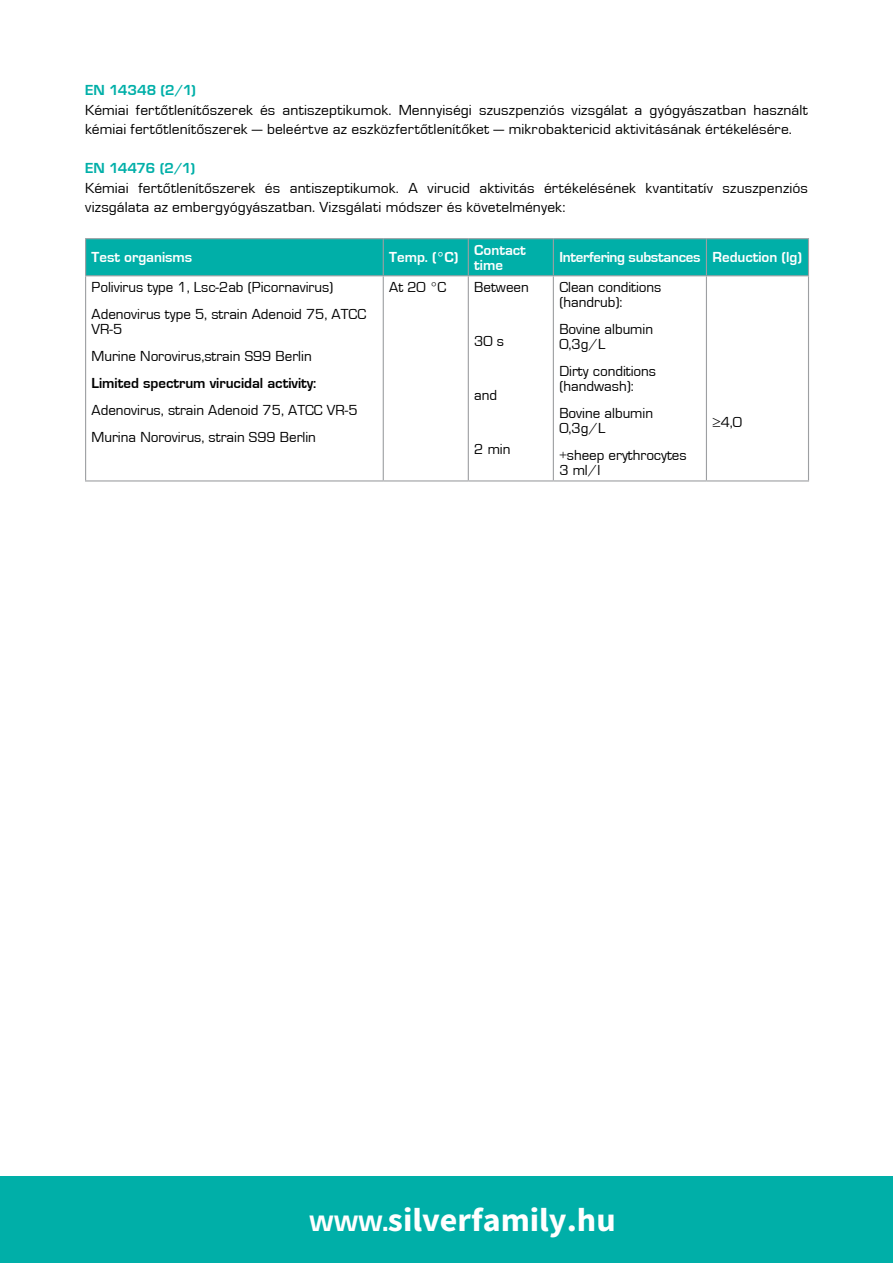
<style>
.page{position:relative;width:893px;height:1263px;background:#fff}
.page>*{position:absolute;margin:0;border:0;box-sizing:border-box;transform-origin:0 0}
.t1{font:700 33px "Source Sans Pro";color:#fff}
.t2{font:15px/15px "H Eurostile Normal";letter-spacing:.005em;color:#000}
.t3{font:700 15px "H Eurostile";letter-spacing:-.02em;color:#fff}
.t4{font:700 15px/15px "H Eurostile";color:#fff}
.t5{font:700 15px "H Eurostile";color:#000}
.t6{font:700 15px "H Eurostile";letter-spacing:-.01em;color:#00afa8}
.s1{font-family:"H Eurostile"}
</style>
<div class="page">
<div style="left:86px;top:239px;width:722px;height:36px;background:#00afa8"></div>
<hr style="left:85px;top:238px;width:298px;height:1px;background:#9d9fa2">
<hr style="left:85px;top:239px;width:1px;height:36px;background:#9d9fa2">
<hr style="left:383px;top:238px;width:85px;height:1px;background:#9d9fa2">
<hr style="left:383px;top:239px;width:1px;height:36px;background:#9d9fa2">
<hr style="left:468px;top:238px;width:85px;height:1px;background:#9d9fa2">
<hr style="left:468px;top:239px;width:1px;height:36px;background:#9d9fa2">
<hr style="left:553px;top:238px;width:153px;height:1px;background:#9d9fa2">
<hr style="left:553px;top:239px;width:1px;height:36px;background:#9d9fa2">
<hr style="left:706px;top:238px;width:103px;height:1px;background:#9d9fa2">
<hr style="left:706px;top:239px;width:1px;height:36px;background:#9d9fa2">
<hr style="left:808px;top:239px;width:1px;height:36px;background:#9d9fa2">
<hr style="left:85px;top:275px;width:298px;height:1px;background:#9d9fa2">
<hr style="left:85px;top:276px;width:1px;height:204px;background:#9d9fa2">
<hr style="left:85px;top:480px;width:298px;height:1px;background:#9d9fa2">
<hr style="left:383px;top:275px;width:85px;height:1px;background:#9d9fa2">
<hr style="left:383px;top:276px;width:1px;height:204px;background:#9d9fa2">
<hr style="left:383px;top:480px;width:85px;height:1px;background:#9d9fa2">
<hr style="left:468px;top:275px;width:85px;height:1px;background:#9d9fa2">
<hr style="left:468px;top:276px;width:1px;height:204px;background:#9d9fa2">
<hr style="left:468px;top:480px;width:85px;height:1px;background:#9d9fa2">
<hr style="left:553px;top:275px;width:153px;height:1px;background:#9d9fa2">
<hr style="left:553px;top:276px;width:1px;height:204px;background:#9d9fa2">
<hr style="left:553px;top:480px;width:153px;height:1px;background:#9d9fa2">
<hr style="left:706px;top:275px;width:103px;height:1px;background:#9d9fa2">
<hr style="left:706px;top:276px;width:1px;height:204px;background:#9d9fa2">
<hr style="left:808px;top:276px;width:1px;height:204px;background:#9d9fa2">
<hr style="left:706px;top:480px;width:103px;height:1px;background:#9d9fa2">
<div style="left:0;top:1176px;width:893px;height:87px;background:#00afa8"></div>
<p class="t6" style="left:85px;top:82px;width:112px">EN 14348 (2/1)</p>
<p class="t2" style="left:85px;top:100px;width:724px;line-height:19.5px">Kémiai fertőtlenítőszerek és antiszeptikumok. Mennyiségi szuszpenziós vizsgálat a gyógyászatban használt kémiai fertőtlenítőszerek – beleértve az eszközfertőtlenítőket – mikrobaktericid aktivitásának értékelésére.</p>
<p class="t6" style="left:85px;top:160px;width:112px">EN 14476 (2/1)</p>
<p class="t2" style="left:85px;top:178px;width:724px;line-height:19.5px">Kémiai fertőtlenítőszerek és antiszeptikumok. A virucid aktivitás értékelésének kvantitatív szuszpenziós vizsgálata az embergyógyászatban. Vizsgálati módszer és követelmények:</p>
<p class="t4" style="left:92px;top:250px;width:102px">Test organisms</p>
<p class="t4" style="left:389px;top:250px;width:71px">Temp. (°C)</p>
<p class="t4" style="left:474px;top:243px;width:53px">Contact time</p>
<p class="t3" style="left:559px;top:249px;width:244px">Interfering substances Reduction (lg)</p>
<p class="t2" style="left:92px;top:274px;width:276px;line-height:27px">Polivirus type 1, Lsc-2ab (Picornavirus)<br>Adenovirus type 5, strain Adenoid 75, ATCC</p>
<p class="t2" style="left:92px;top:316px;width:222px;line-height:27px">VR-5<br>Murine Norovirus,strain S99 Berlin</p>
<p class="t5" style="left:92px;top:375px;width:226px">Limited spectrum virucidal activity:</p>
<p class="t2" style="left:92px;top:397px;width:267px;line-height:27px">Adenovirus, strain Adenoid 75, ATCC VR-5<br>Murina Norovirus, strain S99 Berlin</p>
<p class="t2" style="left:389px;top:280px;width:59px">At 20 °C</p>
<p class="t2" style="left:474px;top:280px;width:56px">Between</p>
<p class="t2" style="left:559px;top:280px;width:104px">Clean conditions (handrub):</p>
<p class="t2" style="left:559px;top:322px;width:95px">Bovine albumin<br>0,3g/L</p>
<p class="t2" style="left:559px;top:364px;width:98px">Dirty conditions (handwash):</p>
<p class="t2" style="left:559px;top:406px;width:95px">Bovine albumin<br>0,3g/L</p>
<p class="t2" style="left:559px;top:448px;width:129px">+sheep erythrocytes<br>3 ml/l</p>
<p class="t2" style="left:474px;top:334px;width:31px">30 s</p>
<p class="t2" style="left:474px;top:388px;width:24px">and</p>
<p class="t2" style="left:712px;top:415px;width:31px">≥4,0</p>
<p class="t2" style="left:474px;top:442px;width:38px">2 min</p>
<h1 class="t1" style="left:309px;top:1198px;width:308px"><span class="s1">www.</span>silverfamily.hu</h1>
</div>
